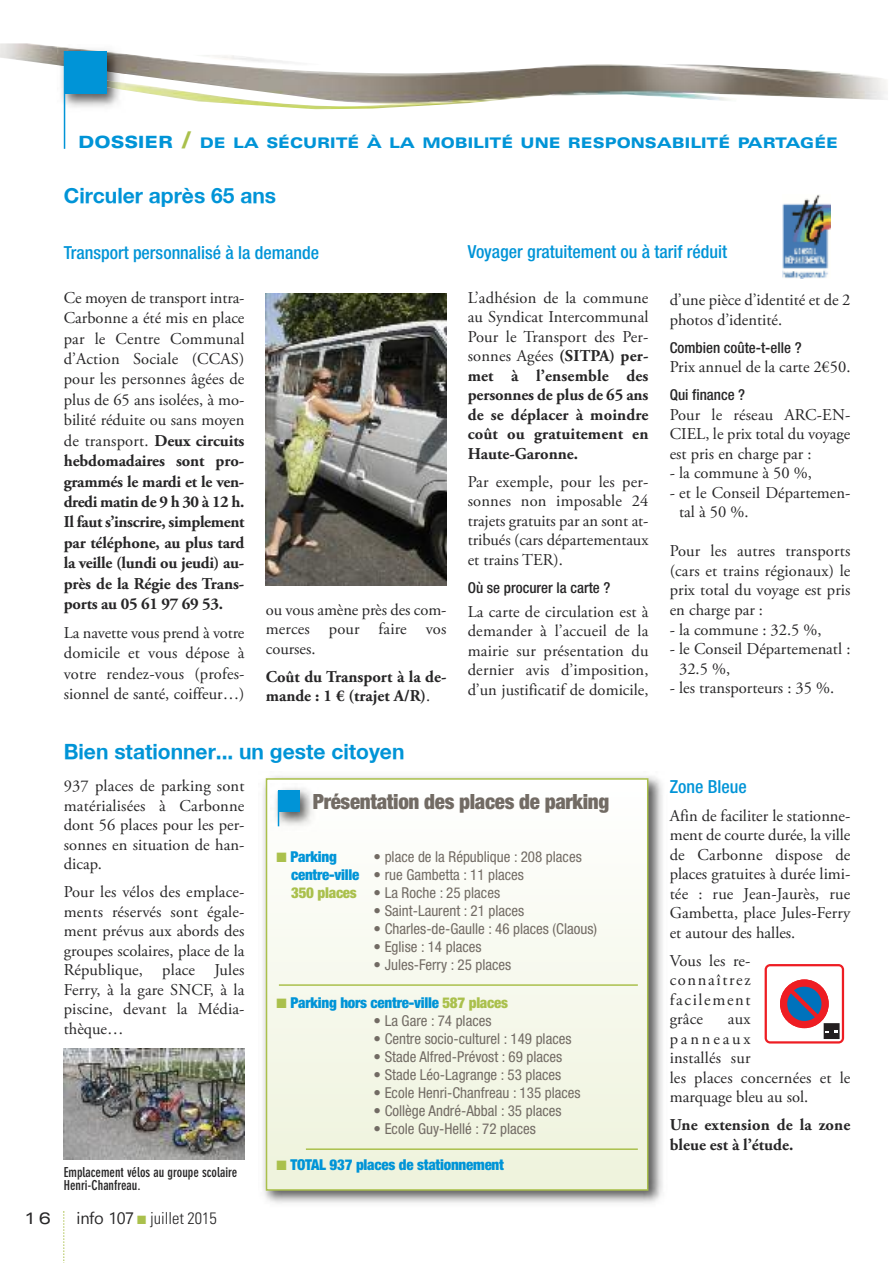
<style>
.page{position:relative;width:893px;height:1263px;background:#fff}
.page>*{position:absolute;margin:0;border:0;box-sizing:border-box;transform-origin:0 0}
.t1{font:700 21px "Helvetica Neue";color:#0094d7}
.t2{font:900 condensed 21px "Helvetica Neue LT Std";letter-spacing:-.015em;color:#726b64}
.t3{font:500 condensed 18px "Helvetica Neue LT Std";color:#0094d7}
.t4{font:16.5px/19.5px "Adobe Garamond Pro";color:#272627;text-align:justify}
.t5{font:700 16.5px/20.4px "Adobe Garamond Pro";color:#272627;text-align:justify}
.t6{font:300 condensed 16.5px "Univers LT Std";color:#272627}
.t7{font:expanded 16.5px "Univers LT Std";color:#272627}
.t8{font:condensed 15px/18px "Helvetica Neue LT Std";color:#726b64}
.t9{font:900 condensed 15px "Helvetica Neue LT Std";letter-spacing:-.015em;color:#0094d7}
.t10{font:500 condensed 15px "Helvetica Neue LT Std";color:#272627}
.t11{font:900 expanded 14.7px "Univers LT Std";color:#0094d7}
.t12{font:700 condensed 13.5px/13.5px "DIN Neuzeit Grotesk Std";color:#272627}
.s1{font-size:16.8px}
.s2{font-size:22.5px;color:#aac04c}
.s3{font-weight:400}
.s4{font-family:"Nirmala UI";font-weight:400;font-stretch:normal}
.s5{color:#aac04c}
.s6{font-weight:900;color:#0094d7}
.s7{font-weight:900;color:#aac04c}
</style>
<div class="page">
<img style="left:0;top:43px;width:887px;height:67px">
<img style="left:57px;top:74px;width:69px;height:39px">
<img style="left:57px;top:44px;width:69px;height:2px">
<img style="left:106px;top:78px;width:20px;height:12px">
<img style="left:57px;top:46px;width:69px;height:28px">
<div style="left:64px;top:51px;width:42px;height:43px;background:#0094d7"></div>
<hr style="left:64px;top:51px;width:1px;height:98px;background:#0094d7">
<svg style="left:63px;top:1211px;width:2px;height:52px"></svg>
<img style="left:266px;top:293px;width:180px;height:293px">
<img style="left:783px;top:195px;width:48px;height:83px">
<img style="left:64px;top:1049px;width:180px;height:110px">
<img style="left:263px;top:776px;width:400px;height:428px">
<div style="left:267px;top:780px;width:380px;height:409px;background:linear-gradient(to bottom,#fff,#eef3dc)"></div>
<div style="left:266px;top:778px;width:382px;height:413px;border:2px solid #aac04c"></div>
<img style="left:271px;top:784px;width:48px;height:48px">
<div style="left:278px;top:791px;width:21px;height:21px;background:#0094d7"></div>
<hr style="left:278px;top:791px;width:1px;height:35px;background:#0094d7">
<hr style="left:279px;top:984px;width:359px;height:2px;background:#aac04c">
<hr style="left:306px;top:1148px;width:332px;height:2px;background:#aac04c">
<svg style="left:765px;top:964px;width:79px;height:79px"></svg>
<div style="left:767px;top:966px;width:75px;height:75px;background:#fff;border-radius:3px"></div>
<div style="left:824px;top:1023px;width:16px;height:16px;background:#231f20"></div>
<div style="left:780px;top:979px;width:49px;height:49px;background:#ee1d23;border-radius:50%"></div>
<svg style="left:787px;top:987px;width:34px;height:34px"></svg>
<p class="t11" style="left:78px;top:138px;width:761px"><span class="s1">DOSSIER</span> <span class="s2">/</span> DE LA SÉCURITÉ À LA MOBILITÉ UNE RESPONSABILITÉ PARTAGÉE</p>
<p class="t1" style="left:64px;top:183px;width:214px">Circuler après 65 ans</p>
<p class="t3" style="left:64px;top:246px;width:257px">Transport personnalisé à la demande</p>
<p class="t5" style="left:64px;top:289px;width:182px"><span class="s3">Ce moyen de transport intra-Carbonne a été mis en place par le Centre Communal d’Action Sociale (CCAS) pour les personnes âgées de plus de 65 ans isolées, à mo&shy;bilité réduite ou sans moyen de transport.</span> Deux circuits hebdomadaires sont pro&shy;grammés le mardi et le ven&shy;dredi matin de 9 h 30 à 12 h.<br>Il faut s’inscrire, simplement par téléphone, au plus tard la veille (lundi ou jeudi) au&shy;près de la Régie des Trans&shy;ports au 05 61 97 69 53.</p>
<p class="t4" style="left:64px;top:624px;width:182px;line-height:20.4px">La navette vous prend à votre domicile et vous dépose à votre rendez-vous (profes&shy;sionnel de santé, coiffeur…)</p>
<p class="t4" style="left:266px;top:601px;width:182px">ou vous amène près des com&shy;merces pour faire vos courses.</p>
<p class="t5" style="left:266px;top:668px;width:182px;line-height:19.5px">Coût du Transport à la de&shy;mande : 1 € (trajet A/R)<span class="s3">.</span></p>
<p class="t1" style="left:64px;top:738px;width:342px">Bien stationner... un geste citoyen</p>
<p class="t3" style="left:468px;top:245px;width:261px">Voyager gratuitement ou à tarif réduit</p>
<p class="t5" style="left:468px;top:289px;width:182px;line-height:19.5px"><span class="s3">L’adhésion de la commune au Syndicat Intercommunal Pour le Transport des Per&shy;sonnes Agées</span> (SITPA) per&shy;met à l’ensemble des personnes de plus de 65 ans de se déplacer à moindre coût ou gratuitement en Haute-Garonne.</p>
<p class="t4" style="left:468px;top:473px;width:182px">Par exemple, pour les per&shy;sonnes non imposable 24 trajets gratuits par an sont at&shy;tribués (cars départementaux et trains TER).</p>
<p class="t10" style="left:468px;top:582px;width:144px">Où se procurer la carte ?</p>
<p class="t4" style="left:468px;top:603px;width:182px">La carte de circulation est à demander à l’accueil de la mairie sur présentation du dernier avis d’imposition, d’un justificatif de domicile,</p>
<p class="t4" style="left:670px;top:292px;width:182px">d’une pièce d’identité et de 2 photos d’identité.</p>
<p class="t10" style="left:670px;top:342px;width:133px">Combien coûte-t-elle ?</p>
<p class="t4" style="left:670px;top:359px;width:182px">Prix annuel de la carte 2€50.</p>
<p class="t10" style="left:670px;top:390px;width:77px">Qui finance ?</p>
<p class="t4" style="left:670px;top:406px;width:182px">Pour le réseau ARC-EN-CIEL, le prix total du voyage est pris en charge par :</p>
<p class="t4" style="left:670px;top:465px;width:144px">- la commune à 50 %,</p>
<p class="t4" style="left:679px;top:484px;width:173px;text-indent:-9px">- et le Conseil Départemen&shy;tal à 50 %.</p>
<p class="t4" style="left:670px;top:543px;width:182px">Pour les autres transports (cars et trains régionaux) le prix total du voyage est pris en charge par :</p>
<p class="t4" style="left:670px;top:621px;width:153px">- la commune : 32.5 %,</p>
<p class="t4" style="left:679px;top:640px;width:173px;text-indent:-9px">- le Conseil Départemenatl :<br>32.5 %,</p>
<p class="t4" style="left:670px;top:679px;width:166px">- les transporteurs : 35 %.</p>
<p class="t4" style="left:64px;top:778px;width:182px">937 places de parking sont matérialisées à Carbonne dont 56 places pour les per&shy;sonnes en situation de han&shy;dicap.</p>
<p class="t4" style="left:64px;top:884px;width:182px">Pour les vélos des emplace&shy;ments réservés sont égale&shy;ment prévus aux abords des groupes scolaires, place de la République, place Jules Ferry, à la gare SNCF, à la piscine, devant la Média&shy;thèque…</p>
<p class="t12" style="left:64px;top:1166px;width:175px">Emplacement vélos au groupe scolaire<br>Henri-Chanfreau.</p>
<p class="t7" style="left:24px;top:1212px;width:28px">16</p>
<p class="t6" style="left:77px;top:1212px;width:142px"><span class="s4">info 107</span> <span class="s5">■</span> juillet 2015</p>
<p class="t2" style="left:313px;top:794px;width:298px">Présentation des places de parking</p>
<p class="t8" style="left:291px;top:849px;width:292px;text-indent:83px">• place de la République : 208 places <span class="s6">centre-ville</span> • rue Gambetta : 11 places<br><span class="s7">350 places</span> • La Roche : 25 places</p>
<p class="t8" style="left:374px;top:903px;width:152px">• Saint-Laurent : 21 places</p>
<p class="t8" style="left:374px;top:921px;width:225px">• Charles-de-Gaulle : 46 places (Claous)</p>
<p class="t8" style="left:374px;top:939px;width:109px">• Eglise : 14 places</p>
<p class="t8" style="left:374px;top:957px;width:139px">• Jules-Ferry : 25 places</p>
<p class="t9" style="left:276px;top:997px;width:233px"><span class="s5">■</span> Parking hors centre-ville <span class="s5">587 places</span></p>
<p class="t8" style="left:374px;top:1013px;width:119px">• La Gare : 74 places</p>
<p class="t8" style="left:374px;top:1031px;width:199px">• Centre socio-culturel : 149 places</p>
<p class="t8" style="left:374px;top:1049px;width:190px">• Stade Alfred-Prévost : 69 places</p>
<p class="t8" style="left:374px;top:1067px;width:189px">• Stade Léo-Lagrange : 53 places</p>
<p class="t8" style="left:374px;top:1085px;width:209px">• Ecole Henri-Chanfreau : 135 places</p>
<p class="t8" style="left:374px;top:1103px;width:189px">• Collège André-Abbal : 35 places</p>
<p class="t8" style="left:374px;top:1121px;width:164px">• Ecole Guy-Hellé : 72 places</p>
<p class="t9" style="left:276px;top:1159px;width:229px"><span class="s5">■</span> TOTAL 937 places de stationnement</p>
<p class="t9" style="left:276px;top:852px;width:62px"><span class="s5">■</span> Parking</p>
<p class="t3" style="left:670px;top:780px;width:78px">Zone Bleue</p>
<p class="t4" style="left:670px;top:807px;width:182px">Afin de faciliter le stationne&shy;ment de courte durée, la ville de Carbonne dispose de places gratuites à durée limi&shy;tée : rue Jean-Jaurès, rue Gambetta, place Jules-Ferry et autour des halles.</p>
<p class="t4" style="left:670px;top:952px;width:82px">Vous les re&shy;connaîtrez facilement grâce</p>
<p class="t4" style="left:670px;top:1011px;width:182px;text-align:left;text-indent:58px">aux<br>panneaux<br>installés sur<br>les places concernées et le marquage bleu au sol.</p>
<p class="t5" style="left:670px;top:1117px;width:182px;line-height:19.5px">Une extension de la zone bleue est à l’étude.</p>
</div>
